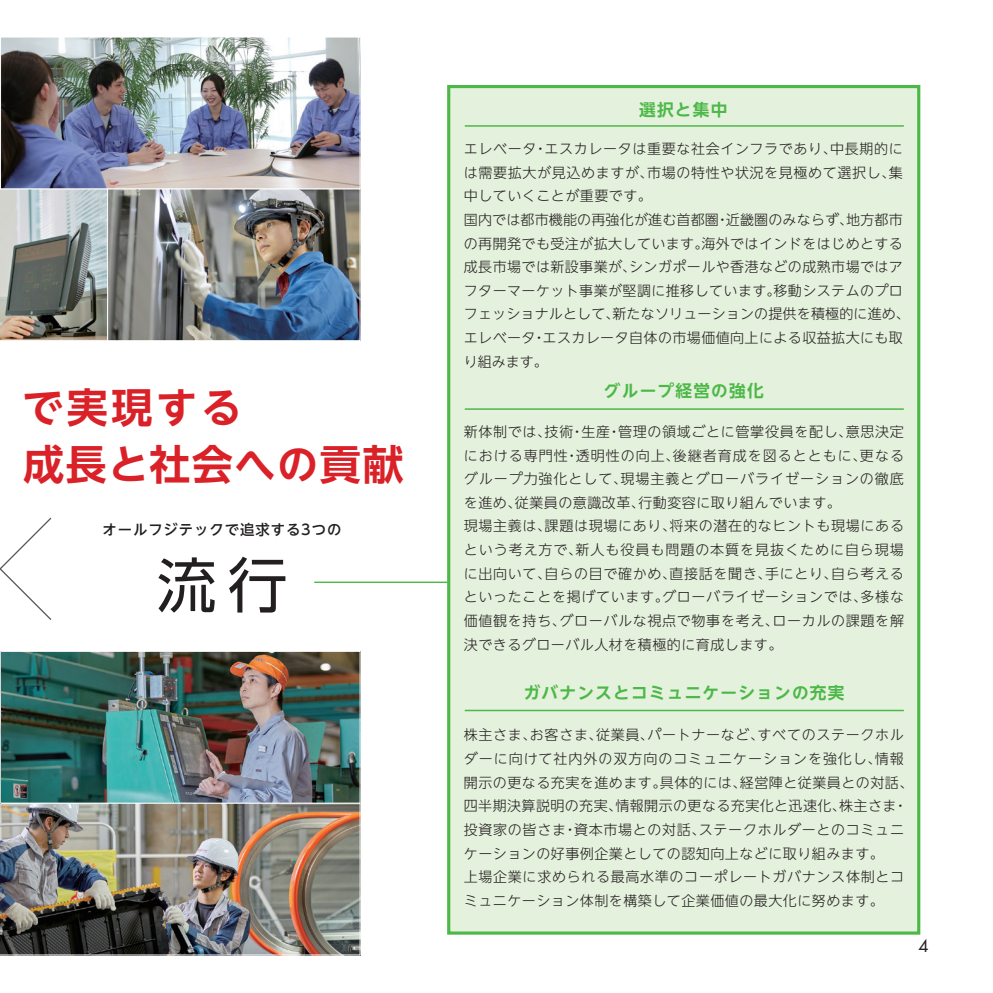
<style>
.page{position:relative;width:993px;height:993px;background:#fff}
.page>*{position:absolute;margin:0;border:0;box-sizing:border-box;transform-origin:0 0}
.t1{font:59.5px "UD Shin Go NT Pro";color:#231f20}
.t2{font:700 41.12px "UD Shin Go NT Pro De";letter-spacing:.035em;color:#da2128}
.t3{font:700 16.62px "UD Shin Go NT Pro De";letter-spacing:.075em;color:#4cb848}
.t4{font:16.62px "Futura Std";color:#231f20}
.t5{font:500 14.35px "UD Shin Go NT Pro";letter-spacing:.065em;color:#231f20}
.t6{font:300 14px/23.6px "UD Shin Go NT Pro";letter-spacing:.045em;color:#231f20}
</style>
<div class="page">
<svg style="left:0;top:517px;width:52px;height:103px"></svg>
<div style="left:448px;top:86px;width:470px;height:846px;background:#e4f1dc"></div>
<div style="left:447px;top:85px;width:473px;height:849px;border:3px solid #4cb848"></div>
<hr style="left:464px;top:125px;width:439px;height:2px;background:#4cb848">
<hr style="left:464px;top:408px;width:439px;height:1px;background:#4cb848">
<hr style="left:464px;top:709px;width:439px;height:2px;background:#4cb848">
<hr style="left:314px;top:581px;width:133px;height:1px;background:#4cb848">
<img style="left:108px;top:39px;width:250px;height:300px">
<img style="left:0;top:39px;width:108px;height:302px">
<div style="left:107px;top:188px;width:253px;height:153px;border:1px solid #fff"></div>
<img style="left:2px;top:652px;width:356px;height:149px">
<div style="left:0;top:650px;width:360px;height:153px;border:1px solid #fff"></div>
<img style="left:0;top:802px;width:360px;height:153px">
<svg style="left:0;top:650px;width:1px;height:153px"></svg>
<div style="left:0;top:37px;width:360px;height:152px;border:1px solid #fff"></div>
<h2 class="t2" style="left:22px;top:374px;width:221px">で実現する</h2>
<h2 class="t2" style="left:23px;top:430px;width:382px">成長と社会への貢献</h2>
<p class="t5" style="left:102px;top:518px;width:240px">オールフジテックで追求する3つの</p>
<h1 class="t1" style="left:156px;top:536px;width:132px">流行</h1>
<p class="t3" style="left:639px;top:96px;width:90px">選択と集中</p>
<p class="t6" style="left:463px;top:136px;width:447px">エレベータ・エスカレータは重要な社会インフラであり、中長期的には需要拡大が見込めますが、市場の特性や状況を見極めて選択し、集中していくことが重要です。<br>国内では都市機能の再強化が進む首都圏・近畿圏のみならず、地方都市の再開発でも受注が拡大しています。海外ではインドをはじめとする成長市場では新設事業が、シンガポールや香港などの成熟市場ではアフターマーケット事業が堅調に推移しています。移動システムのプロフェッショナルとして、新たなソリューションの提供を積極的に進め、エレベータ・エスカレータ自体の市場価値向上による収益拡大にも取り組みます。</p>
<p class="t3" style="left:603px;top:377px;width:161px">グループ経営の強化</p>
<p class="t6" style="left:463px;top:419px;width:441px">新体制では、技術・生産・管理の領域ごとに管掌役員を配し、意思決定における専門性・透明性の向上、後継者育成を図るとともに、更なるグループ力強化として、現場主義とグローバライゼーションの徹底を進め、従業員の意識改革、行動変容に取り組んでいます。<br>現場主義は、課題は現場にあり、将来の潜在的なヒントも現場にあるという考え方で、新人も役員も問題の本質を見抜くために自ら現場に出向いて、自らの目で確かめ、直接話を聞き、手にとり、自ら考えるといったことを掲げています。グローバライゼーションでは、多様な価値観を持ち、グローバルな視点で物事を考え、ローカルの課題を解決できるグローバル人材を積極的に育成します。</p>
<p class="t3" style="left:523px;top:679px;width:322px">ガバナンスとコミュニケーションの充実</p>
<p class="t6" style="left:463px;top:722px;width:451px">株主さま、お客さま、従業員、パートナーなど、すべてのステークホルダーに向けて社内外の双方向のコミュニケーションを強化し、情報開示の更なる充実を進めます。具体的には、経営陣と従業員との対話、四半期決算説明の充実、情報開示の更なる充実化と迅速化、株主さま・投資家の皆さま・資本市場との対話、ステークホルダーとのコミュニケーションの好事例企業としての認知向上などに取り組みます。<br>上場企業に求められる最高水準のコーポレートガバナンス体制とコミュニケーション体制を構築して企業価値の最大化に努めます。</p>
<p class="t4" style="left:918px;top:935px;width:12px">4</p>
</div>
